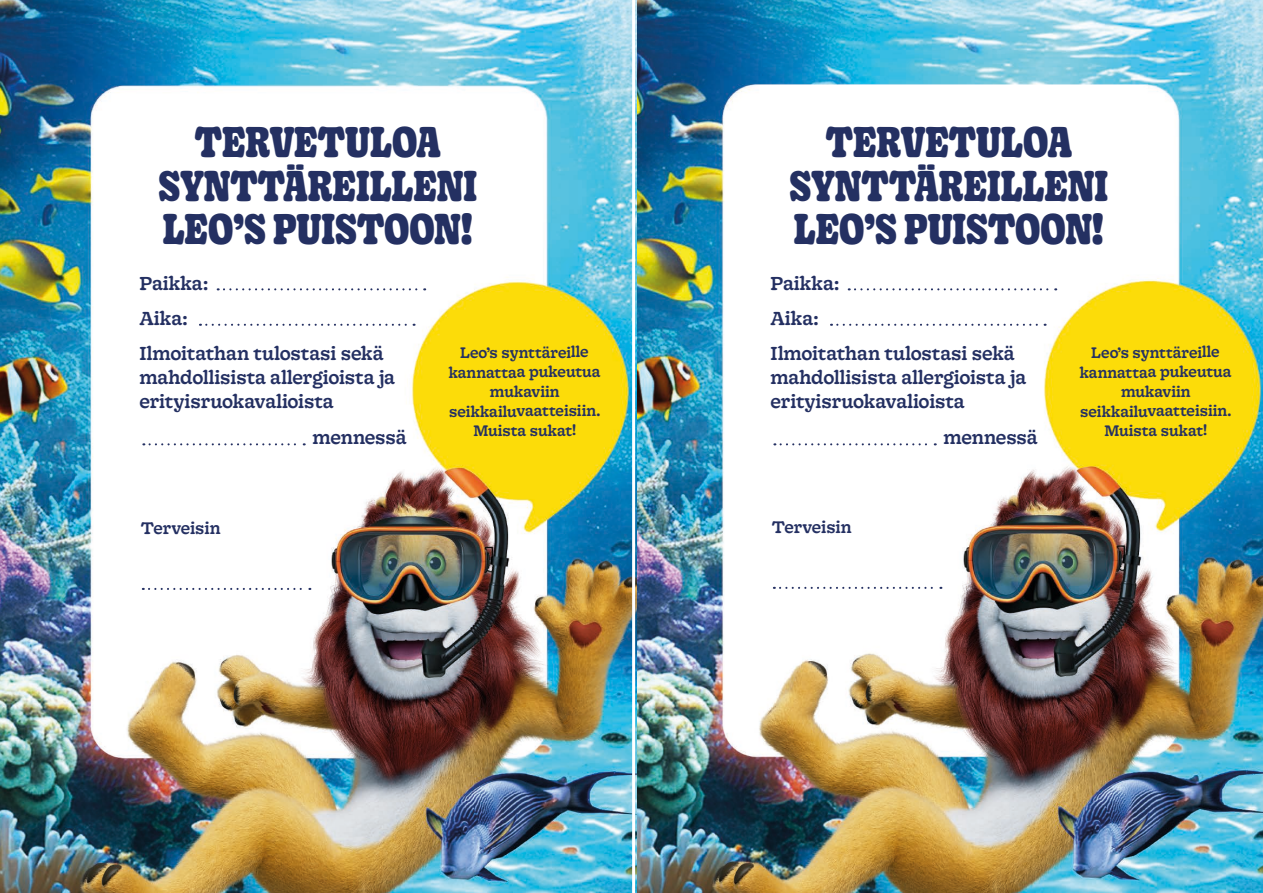
<style>
.page{position:relative;width:1263px;height:893px;background:#fff}
.page>*{position:absolute;margin:0;border:0;box-sizing:border-box;transform-origin:0 0}
.t1{font:41.4px/43.5px "Gooper Trial Semi Condensed 7 Black";color:#243062}
.t2{font:500 18.6px/24px "VC Gooper";letter-spacing:-.005em;color:#243062}
.t3{font:500 16.65px "VC Gooper";letter-spacing:-.005em;color:#243062}
.t4{font:500 15px "VC Gooper";color:#243062}
</style>
<div class="page">
<img style="left:636px;top:0;width:627px;height:893px">
<img style="left:0;top:0;width:636px;height:893px">
<hr style="left:632px;top:0;width:3px;height:893px;background:#fff">
<svg style="left:143px;top:588px;width:167px;height:2px"></svg>
<svg style="left:774px;top:587px;width:167px;height:2px"></svg>
<svg style="left:218px;top:288px;width:207px;height:2px"></svg>
<svg style="left:200px;top:324px;width:215px;height:2px"></svg>
<svg style="left:849px;top:288px;width:207px;height:2px"></svg>
<svg style="left:831px;top:324px;width:215px;height:2px"></svg>
<svg style="left:150px;top:443px;width:155px;height:2px"></svg>
<svg style="left:774px;top:443px;width:162px;height:2px"></svg>
<p class="t1" style="left:195px;top:122px;width:248px">TERVETULOA</p>
<p class="t1" style="left:159px;top:166px;width:320px">SYNTTÄREILLENI<br>LEO’S PUISTOON!</p>
<p class="t1" style="left:826px;top:122px;width:248px">TERVETULOA</p>
<p class="t1" style="left:790px;top:166px;width:320px">SYNTTÄREILLENI<br>LEO’S PUISTOON!</p>
<p class="t2" style="left:139px;top:272px;width:71px">Paikka:</p>
<p class="t2" style="left:139px;top:307px;width:50px">Aika:</p>
<p class="t2" style="left:139px;top:342px;width:257px">Ilmoitathan tulostasi sekä mahdollisista allergioista ja erityisruokavalioista</p>
<p class="t2" style="left:770px;top:272px;width:71px">Paikka:</p>
<p class="t2" style="left:770px;top:307px;width:50px">Aika:</p>
<p class="t2" style="left:770px;top:342px;width:257px">Ilmoitathan tulostasi sekä mahdollisista allergioista ja erityisruokavalioista</p>
<p class="t4" style="left:460px;top:344px;width:130px;rotate:-1deg">Leo’s synttäreille</p>
<p class="t4" style="left:448px;top:364px;width:153px;rotate:-1deg">kannattaa pukeutua</p>
<p class="t4" style="left:490px;top:383px;width:71px;rotate:-1deg">mukaviin</p>
<p class="t4" style="left:449px;top:403px;width:153px;rotate:-1deg">seikkailuvaatteisiin.</p>
<p class="t4" style="left:473px;top:422px;width:105px;rotate:-1deg">Muista sukat!</p>
<p class="t2" style="left:313px;top:426px;width:95px">mennessä</p>
<p class="t2" style="left:943px;top:426px;width:95px">mennessä</p>
<p class="t3" style="left:141px;top:517px;width:81px">Terveisin</p>
<p class="t3" style="left:772px;top:516px;width:81px">Terveisin</p>
<p class="t4" style="left:1091px;top:344px;width:130px;rotate:-1deg">Leo’s synttäreille</p>
<p class="t4" style="left:1079px;top:364px;width:153px;rotate:-1deg">kannattaa pukeutua</p>
<p class="t4" style="left:1121px;top:383px;width:71px;rotate:-1deg">mukaviin</p>
<p class="t4" style="left:1080px;top:403px;width:153px;rotate:-1deg">seikkailuvaatteisiin.</p>
<p class="t4" style="left:1104px;top:422px;width:105px;rotate:-1deg">Muista sukat!</p>
</div>
